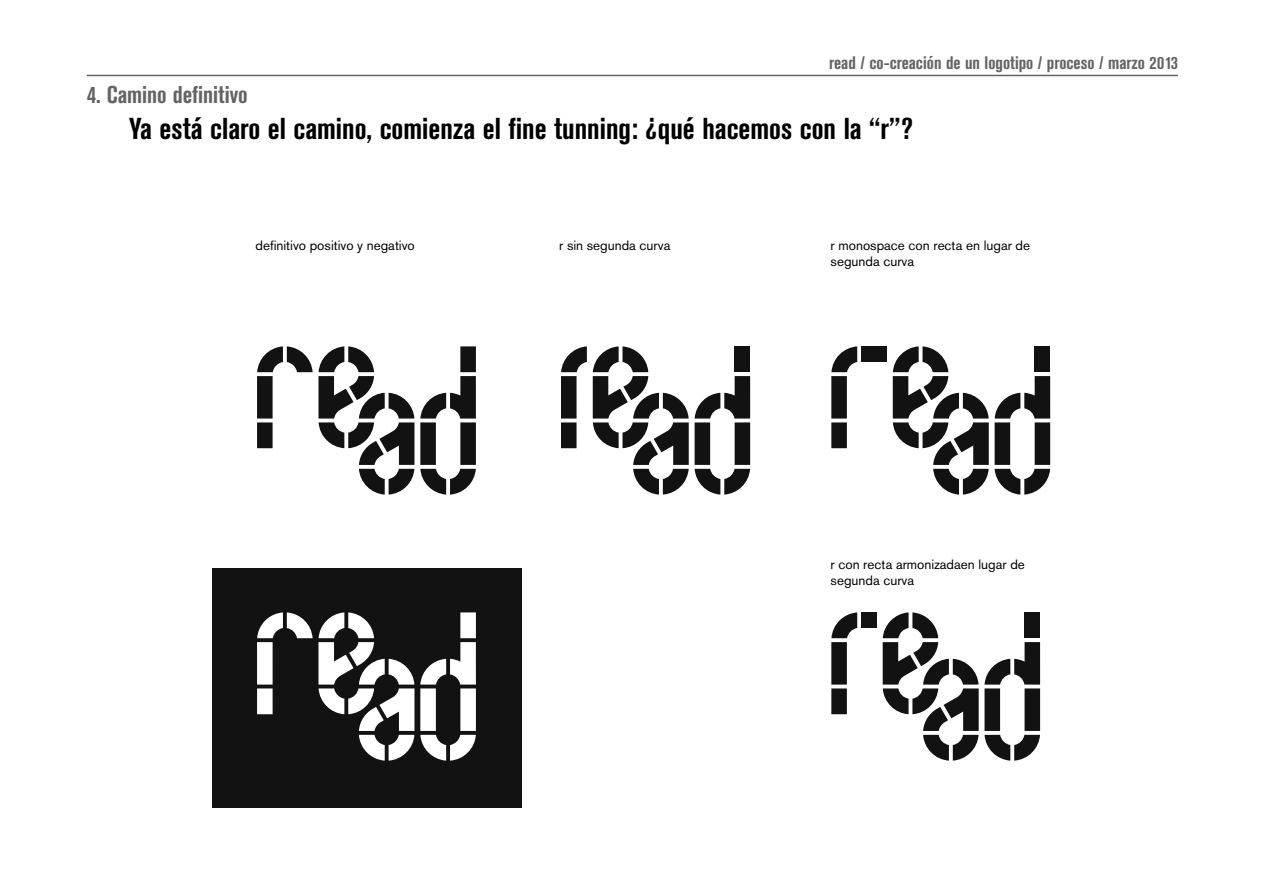
<style>
.page{position:relative;width:1263px;height:893px;background:#fff}
.page>*{position:absolute;margin:0;border:0;box-sizing:border-box;transform-origin:0 0}
.t1{font:700 condensed 30px "Akzidenz Grotesk BE";color:#000}
.t2{font:700 condensed 24px "Akzidenz Grotesk BE";color:#636466}
.t3{font:700 condensed 18px "Akzidenz Grotesk BE";color:#636466}
.t4{font:13.35px/16px "Akzidenz Grotesk BE";color:#000}
</style>
<div class="page">
<hr style="left:87px;top:75px;width:1091px;height:1px;background:#636466">
<div style="left:213px;top:568px;width:309px;height:240px;background:#121212"></div>
<svg style="left:257px;top:346px;width:219px;height:149px"></svg>
<svg style="left:257px;top:612px;width:219px;height:149px"></svg>
<svg style="left:831px;top:346px;width:26px;height:26px"></svg>
<div style="left:831px;top:376px;width:16px;height:43px;background:#121212"></div>
<div style="left:831px;top:422px;width:16px;height:26px;background:#121212"></div>
<svg style="left:893px;top:346px;width:96px;height:149px"></svg>
<div style="left:1035px;top:346px;width:15px;height:26px;background:#121212"></div>
<div style="left:861px;top:346px;width:26px;height:16px;background:#121212"></div>
<svg style="left:995px;top:376px;width:55px;height:119px"></svg>
<svg style="left:561px;top:346px;width:26px;height:102px"></svg>
<svg style="left:593px;top:346px;width:96px;height:149px"></svg>
<div style="left:735px;top:346px;width:15px;height:26px;background:#121212"></div>
<svg style="left:695px;top:376px;width:55px;height:119px"></svg>
<svg style="left:831px;top:612px;width:26px;height:26px"></svg>
<div style="left:831px;top:642px;width:16px;height:43px;background:#121212"></div>
<div style="left:831px;top:688px;width:16px;height:26px;background:#121212"></div>
<div style="left:861px;top:612px;width:16px;height:16px;background:#121212"></div>
<svg style="left:883px;top:612px;width:157px;height:149px"></svg>
<h3 class="t3" style="left:829px;top:52px;width:350px">read / co-creación de un logotipo / proceso / marzo 2013</h3>
<h2 class="t2" style="left:87px;top:81px;width:162px">4. Camino definitivo</h2>
<h1 class="t1" style="left:129px;top:112px;width:785px">Ya está claro el camino, comienza el fine tunning: ¿qué hacemos con la “r”?</h1>
<p class="t4" style="left:256px;top:237px;width:161px">definitivo positivo y negativo</p>
<p class="t4" style="left:559px;top:237px;width:113px">r sin segunda curva</p>
<p class="t4" style="left:831px;top:237px;width:201px">r monospace con recta en lugar de segunda curva</p>
<p class="t4" style="left:831px;top:556px;width:196px">r con recta armonizadaen lugar de segunda curva</p>
</div>
